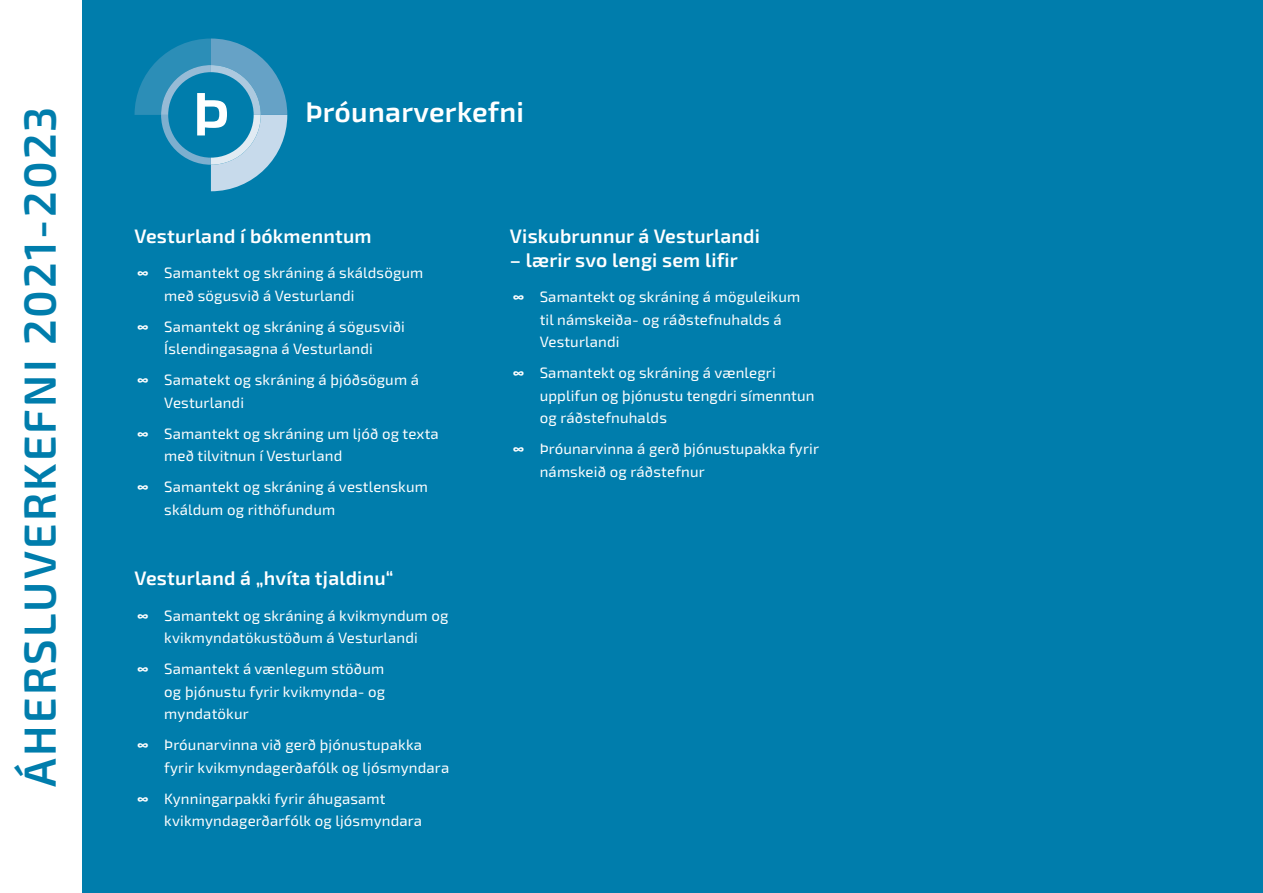
<style>
.page{position:relative;width:1263px;height:893px;background:#007dac}
.page>*{position:absolute;margin:0;border:0;box-sizing:border-box;transform-origin:0 0}
.t1{font:600 45px "Exo 2";letter-spacing:.05em;color:#007dac}
.t2{font:600 28.5px "Exo 2";letter-spacing:.01em;color:#fff}
.t3{font:600 19.5px "Exo 2";letter-spacing:.01em;color:#fff}
.t4{font:15px/22.5px "Exo 2";letter-spacing:.01em;color:#fff}
.s1{font-size:61.5px}
.s2{font-weight:700}
</style>
<div class="page">
<svg style="left:135px;top:39px;width:152px;height:152px"></svg>
<div style="left:0;top:0;width:81px;height:893px;background:#fff"></div>
<h1 class="t1" style="left:13px;top:787px;width:682px;rotate:-90deg">ÁHERSLUVERKEFNI 2021-2023</h1>
<h2 class="t2" style="left:192px;top:95px;width:333px"><span class="s1">Þ</span> Þróunarverkefni</h2>
<h3 class="t3" style="left:135px;top:224px;width:239px">Vesturland í bókmenntum</h3>
<p class="t4" style="left:164px;top:262px;width:261px;text-indent:-27px"><span class="s2">∞</span> Samantekt og skráning á skáldsögum með sögusvið á Vesturlandi</p>
<p class="t4" style="left:137px;top:315px;width:269px;text-align:center"><span class="s2">∞</span> Samantekt og skráning á sögusviði<br>Íslendingasagna á Vesturlandi</p>
<p class="t4" style="left:164px;top:369px;width:256px;text-indent:-27px"><span class="s2">∞</span> Samatekt og skráning á þjóðsögum á<br>Vesturlandi</p>
<p class="t4" style="left:164px;top:422px;width:276px;text-indent:-27px"><span class="s2">∞</span> Samantekt og skráning um ljóð og texta með tilvitnun í Vesturland</p>
<p class="t4" style="left:164px;top:476px;width:265px;text-indent:-27px"><span class="s2">∞</span> Samantekt og skráning á vestlenskum skáldum og rithöfundum</p>
<h3 class="t3" style="left:135px;top:567px;width:260px">Vesturland á „hvíta tjaldinu“</h3>
<p class="t4" style="left:137px;top:604px;width:313px;text-align:center"><span class="s2">∞</span> Samantekt og skráning á kvikmyndum og kvikmyndatökustöðum á Vesturlandi</p>
<p class="t4" style="left:164px;top:658px;width:222px;text-align:justify;text-indent:-27px"><span class="s2">∞</span> Samantekt á vænlegum stöðum og þjónustu fyrir kvikmynda- og myndatökur</p>
<p class="t4" style="left:164px;top:734px;width:287px;text-indent:-27px"><span class="s2">∞</span> Þróunarvinna við gerð þjónustupakka fyrir kvikmyndagerðafólk og ljósmyndara</p>
<p class="t4" style="left:164px;top:787px;width:259px;text-indent:-27px"><span class="s2">∞</span> Kynningarpakki fyrir áhugasamt kvikmyndagerðarfólk og ljósmyndara</p>
<h3 class="t3" style="left:510px;top:224px;width:251px">Viskubrunnur á Vesturlandi</h3>
<h3 class="t3" style="left:510px;top:248px;width:230px">– lærir svo lengi sem lifir</h3>
<p class="t4" style="left:540px;top:286px;width:262px;text-indent:-27px"><span class="s2">∞</span> Samantekt og skráning á möguleikum til námskeiða- og ráðstefnuhalds á<br>Vesturlandi</p>
<p class="t4" style="left:540px;top:362px;width:276px;text-indent:-27px"><span class="s2">∞</span> Samantekt og skráning á vænlegri upplifun og þjónustu tengdri símenntun og ráðstefnuhalds</p>
<p class="t4" style="left:540px;top:438px;width:281px;text-indent:-27px"><span class="s2">∞</span> Þróunarvinna á gerð þjónustupakka fyrir námskeið og ráðstefnur</p>
</div>
